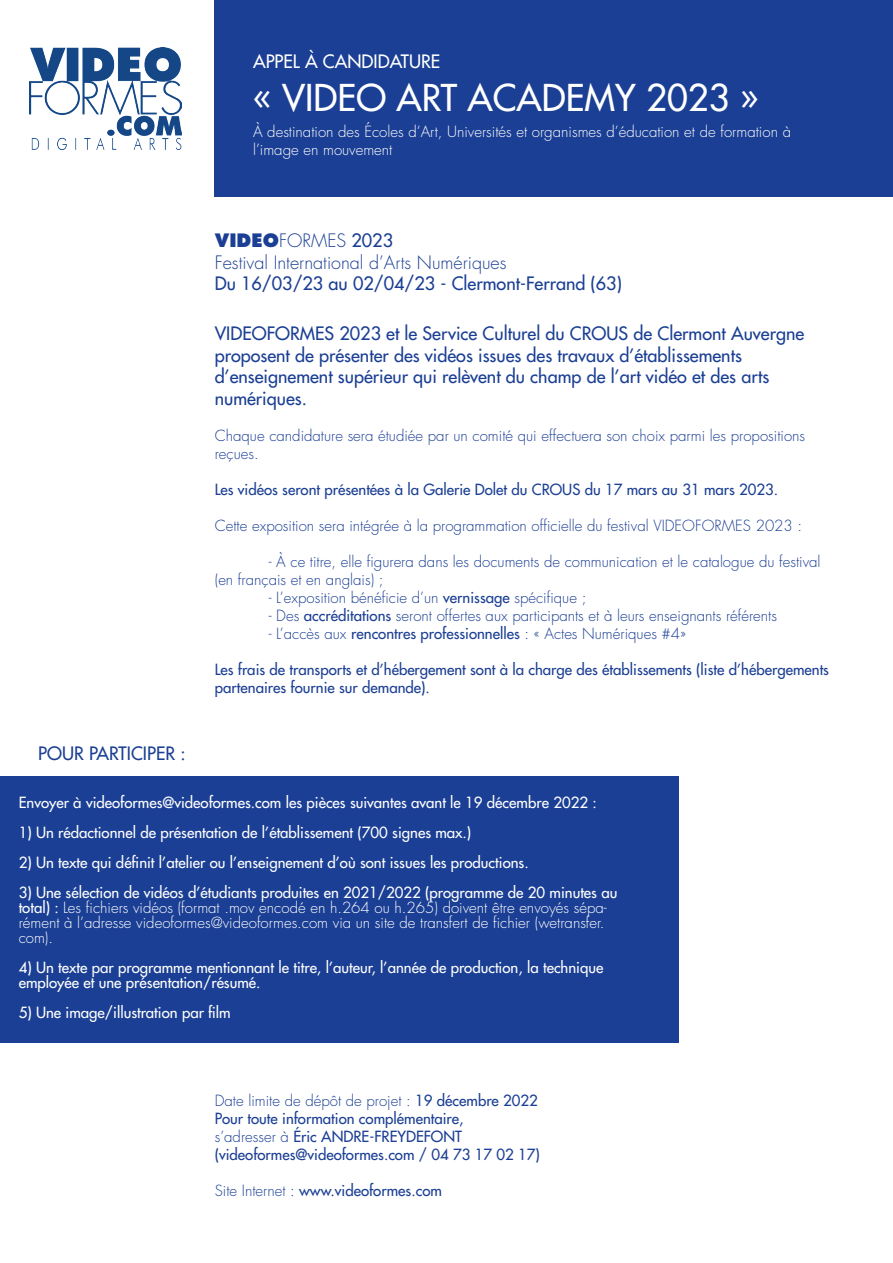
<style>
.page{position:relative;width:893px;height:1263px;background:#fff}
.page>*{position:absolute;margin:0;border:0;box-sizing:border-box;transform-origin:0 0}
.t1{font:36px "Futura";color:#fff}
.t2{font:18px/21.6px "Futura";color:#1b3f94}
.t3{font:300 18px/21.6px "Futura";color:#1b3f94}
.t4{font:18px "Futura";color:#fff}
.t5{font:300 15px/18px "Futura";color:#1b3f94}
.t6{font:15px/18px "Futura";color:#1b3f94}
.t7{font:15px/15px "Futura";color:#fff}
.t8{font:300 15px/15px "Futura";color:#fff}
.s1{font-weight:800}
.s2{font-weight:400}
.s3{font-weight:300}
</style>
<div class="page">
<img style="left:30px;top:47px;width:151px;height:102px">
<div style="left:215px;top:0;width:678px;height:197px;background:#1b3f94"></div>
<div style="left:0;top:776px;width:678px;height:266px;background:#1b3f94"></div>
<p class="t4" style="left:253px;top:50px;width:189px">APPEL À CANDIDATURE</p>
<h1 class="t1" style="left:253px;top:75px;width:507px">« VIDEO ART ACADEMY 2023 »</h1>
<p class="t8" style="left:253px;top:122px;width:540px;line-height:18px">À destination des Écoles d’Art, Universités et organismes d’éducation et de formation à l’image en mouvement</p>
<p class="t3" style="left:215px;top:230px;width:293px"><span class="s1">VIDEO</span>FORMES <span class="s2">2023<br></span>Festival International d’Arts Numériques</p>
<p class="t2" style="left:215px;top:273px;width:409px">Du 16/03/23 au 02/04/23 - Clermont-Ferrand (63)</p>
<p class="t2" style="left:215px;top:323px;width:591px">VIDEOFORMES 2023 et le Service Culturel du CROUS de Clermont Auvergne proposent de présenter des vidéos issues des travaux d’établissements d’enseignement supérieur qui relèvent du champ de l’art vidéo et des arts numériques.</p>
<p class="t5" style="left:215px;top:427px;width:592px">Chaque candidature sera étudiée par un comité qui effectuera son choix parmi les propositions reçues.</p>
<p class="t6" style="left:215px;top:480px;width:565px">Les vidéos seront présentées à la Galerie Dolet du CROUS du 17 mars au 31 mars 2023.</p>
<p class="t5" style="left:215px;top:517px;width:589px">Cette exposition sera intégrée à la programmation officielle du festival VIDEOFORMES 2023 :</p>
<p class="t5" style="left:215px;top:553px;width:607px;text-indent:54px">- À ce titre, elle figurera dans les documents de communication et le catalogue du festival (en français et en anglais) ;</p>
<p class="t5" style="left:269px;top:589px;width:319px">- L’exposition bénéficie d’un <span class="s2">vernissage</span> spécifique ;</p>
<p class="t5" style="left:269px;top:607px;width:510px">- Des <span class="s2">accréditations</span> seront offertes aux participants et à leurs enseignants référents</p>
<p class="t5" style="left:269px;top:625px;width:419px">- L’accès aux <span class="s2">rencontres professionnelles</span> : « Actes Numériques #4»</p>
<p class="t6" style="left:215px;top:660px;width:616px">Les frais de transports et d’hébergement sont à la charge des établissements (liste d’hébergements partenaires fournie sur demande).</p>
<p class="t2" style="left:38px;top:742px;width:149px">POUR PARTICIPER :</p>
<p class="t7" style="left:19px;top:795px;width:579px">Envoyer à videoformes@videoformes.com les pièces suivantes avant le 19 décembre 2022 :</p>
<p class="t7" style="left:19px;top:825px;width:454px">1) Un rédactionnel de présentation de l’établissement (700 signes max.)</p>
<p class="t7" style="left:19px;top:855px;width:511px">2) Un texte qui définit l’atelier ou l’enseignement d’où sont issues les productions.</p>
<p class="t8" style="left:19px;top:885px;width:600px"><span class="s2">3) Une sélection de vidéos d’étudiants produites en 2021/2022 (programme de 20 minutes au total) :</span> Les fichiers vidéos (format .mov encodé en h.264 ou h.265) doivent être envoyés sépa&shy;rément à l’adresse videoformes@videoformes.com via un site de transfert de fichier (wetransfer. com).</p>
<p class="t7" style="left:19px;top:960px;width:586px">4) Un texte par programme mentionnant le titre, l’auteur, l’année de production, la technique employée et une présentation/résumé.</p>
<p class="t7" style="left:19px;top:1005px;width:214px">5) Une image/illustration par film</p>
<p class="t6" style="left:215px;top:1091px;width:327px"><span class="s3">Date limite de dépôt de projet :</span> 19 décembre 2022<br>Pour toute information complémentaire,<br><span class="s3">s’adresser à</span> Éric ANDRE-FREYDEFONT (videoformes@videoformes.com / 04 73 17 02 17)</p>
<p class="t6" style="left:215px;top:1181px;width:229px"><span class="s3">Site Internet :</span> www.videoformes.com</p>
</div>
